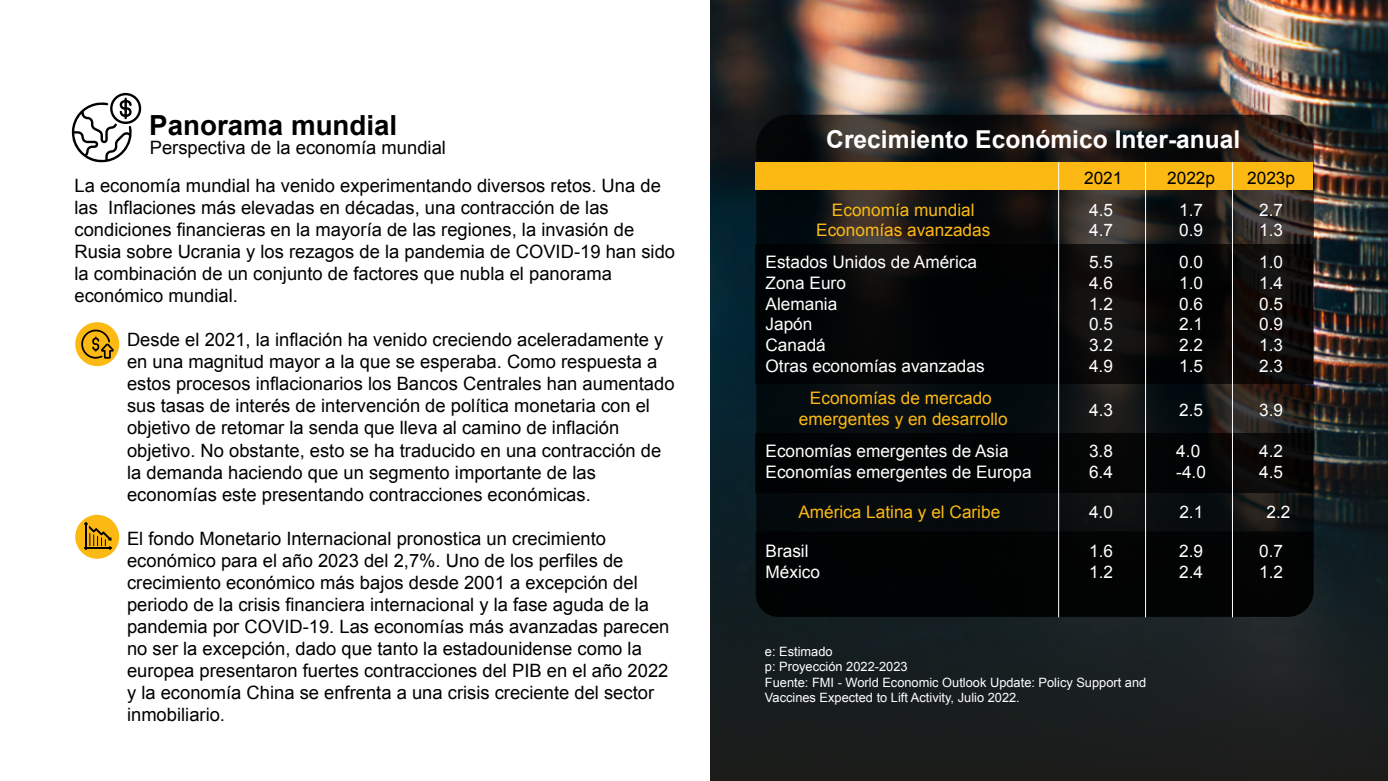
<style>
.page{position:relative;width:1388px;height:781px;background:#fff}
.page>*{position:absolute;margin:0;border:0;box-sizing:border-box;transform-origin:0 0}
.t1{font:700 27.65px "Arial";color:#000}
.t2{font:700 24.68px "Arial";color:#fff}
.t3{font:18.38px/22.1px "Arial";color:#000}
.t4{font:17.15px/20.7px "Arial";color:#fff}
.t5{font:17.15px/20.7px "Arial";color:#fdb913;text-align:center}
.t6{font:17.15px "Arial";color:#000}
.t7{font:12.78px/15.4px "Arial";color:#fff}
</style>
<div class="page">
<img style="left:710px;top:0;width:678px;height:331px">
<svg style="left:710px;top:331px;width:678px;height:449px;background:#1a2021"></svg>
<div style="left:75px;top:322px;width:44px;height:44px;background:#fdb913;border-radius:50%"></div>
<div style="left:75px;top:514px;width:44px;height:44px;background:#fdb913;border-radius:50%"></div>
<svg style="left:756px;top:115px;width:558px;height:501px;background:#171716"></svg>
<div style="left:756px;top:162px;width:557px;height:28px;background:#fdb913"></div>
<div style="left:756px;top:244px;width:557px;height:140px;background:linear-gradient(to right,#010405,#0d0a09)"></div>
<div style="left:756px;top:433px;width:557px;height:59px;background:#020304"></div>
<div style="left:756px;top:531px;width:557px;height:85px;background:#020303"></div>
<hr style="left:1058px;top:162px;width:1px;height:455px;background:#fff">
<hr style="left:1145px;top:162px;width:1px;height:455px;background:#fff">
<hr style="left:1232px;top:162px;width:1px;height:455px;background:#fff">
<svg style="left:72px;top:93px;width:69px;height:70px"></svg>
<svg style="left:80px;top:328px;width:34px;height:31px"></svg>
<svg style="left:84px;top:522px;width:28px;height:28px"></svg>
<h1 class="t1" style="left:149px;top:114px;width:250px">Panorama mundial</h1>
<p class="t3" style="left:150px;top:138px;width:298px">Perspectiva de la economía mundial</p>
<p class="t3" style="left:75px;top:175px;width:602px">La economía mundial ha venido experimentando diversos retos. Una de las Inflaciones más elevadas en décadas, una contracción de las condiciones financieras en la mayoría de las regiones, la invasión de Rusia sobre Ucrania y los rezagos de la pandemia de COVID-19 han sido la combinación de un conjunto de factores que nubla el panorama económico mundial.</p>
<p class="t3" style="left:127px;top:330px;width:549px">Desde el 2021, la inflación ha venido creciendo aceleradamente y en una magnitud mayor a la que se esperaba. Como respuesta a estos procesos inflacionarios los Bancos Centrales han aumentado sus tasas de interés de intervención de política monetaria con el objetivo de retomar la senda que lleva al camino de inflación objetivo. No obstante, esto se ha traducido en una contracción de la demanda haciendo que un segmento importante de las economías este presentando contracciones económicas.</p>
<p class="t3" style="left:127px;top:528px;width:544px">El fondo Monetario Internacional pronostica un crecimiento económico para el año 2023 del 2,7%. Uno de los perfiles de crecimiento económico más bajos desde 2001 a excepción del periodo de la crisis financiera internacional y la fase aguda de la pandemia por COVID-19. Las economías más avanzadas parecen no ser la excepción, dado que tanto la estadounidense como la europea presentaron fuertes contracciones del PIB en el año 2022 y la economía China se enfrenta a una crisis creciente del sector inmobiliario.</p>
<h2 class="t2" style="left:826px;top:130px;width:416px">Crecimiento Económico Inter-anual</h2>
<p class="t6" style="left:1084px;top:171px;width:40px">2021</p>
<p class="t6" style="left:1167px;top:171px;width:49px">2022p</p>
<p class="t6" style="left:1247px;top:171px;width:49px">2023p</p>
<p class="t5" style="left:816px;top:200px;width:176px">Economía mundial<br>Economías avanzadas</p>
<p class="t4" style="left:1089px;top:200px;width:25px">4.5<br>4.7</p>
<p class="t4" style="left:1179px;top:200px;width:25px">1.7<br>0.9</p>
<p class="t4" style="left:1259px;top:200px;width:25px">2.7<br>1.3</p>
<p class="t4" style="left:765px;top:253px;width:221px">Estados Unidos de América<br>Zona Euro<br>Alemania<br>Japón<br>Canadá<br>Otras economías avanzadas</p>
<p class="t4" style="left:1089px;top:253px;width:25px;text-align:justify">5.5<br>4.6<br>1.2<br>0.5<br>3.2<br>4.9</p>
<p class="t4" style="left:1179px;top:253px;width:25px;text-align:justify">0.0<br>1.0<br>0.6<br>2.1<br>2.2<br>1.5</p>
<p class="t4" style="left:1259px;top:253px;width:25px;text-align:justify">1.0<br>1.4<br>0.5<br>0.9<br>1.3<br>2.3</p>
<p class="t5" style="left:799px;top:389px;width:210px">Economías de mercado emergentes y en desarrollo</p>
<p class="t4" style="left:1089px;top:400px;width:25px">4.3</p>
<p class="t4" style="left:1179px;top:400px;width:25px">2.5</p>
<p class="t4" style="left:1259px;top:400px;width:25px">3.9</p>
<p class="t4" style="left:765px;top:441px;width:268px">Economías emergentes de Asia<br>Economías emergentes de Europa</p>
<p class="t4" style="left:1089px;top:441px;width:25px">3.8<br>6.4</p>
<p class="t4" style="left:1176px;top:441px;width:31px">4.0 -4.0</p>
<p class="t4" style="left:1259px;top:441px;width:25px">4.2<br>4.5</p>
<p class="t5" style="left:798px;top:502px;width:203px">América Latina y el Caribe</p>
<p class="t4" style="left:1089px;top:502px;width:25px">4.0</p>
<p class="t4" style="left:1179px;top:502px;width:25px">2.1</p>
<p class="t4" style="left:1266px;top:502px;width:25px">2.2</p>
<p class="t4" style="left:765px;top:541px;width:56px">Brasil<br>México</p>
<p class="t4" style="left:1089px;top:541px;width:25px">1.6<br>1.2</p>
<p class="t4" style="left:1179px;top:541px;width:25px">2.9<br>2.4</p>
<p class="t4" style="left:1259px;top:541px;width:25px">0.7<br>1.2</p>
<p class="t7" style="left:765px;top:644px;width:383px">e: Estimado<br>p: Proyección 2022-2023<br>Fuente: FMI - World Economic Outlook Update: Policy Support and Vaccines Expected to Lift Activity, Julio 2022.</p>
</div>
